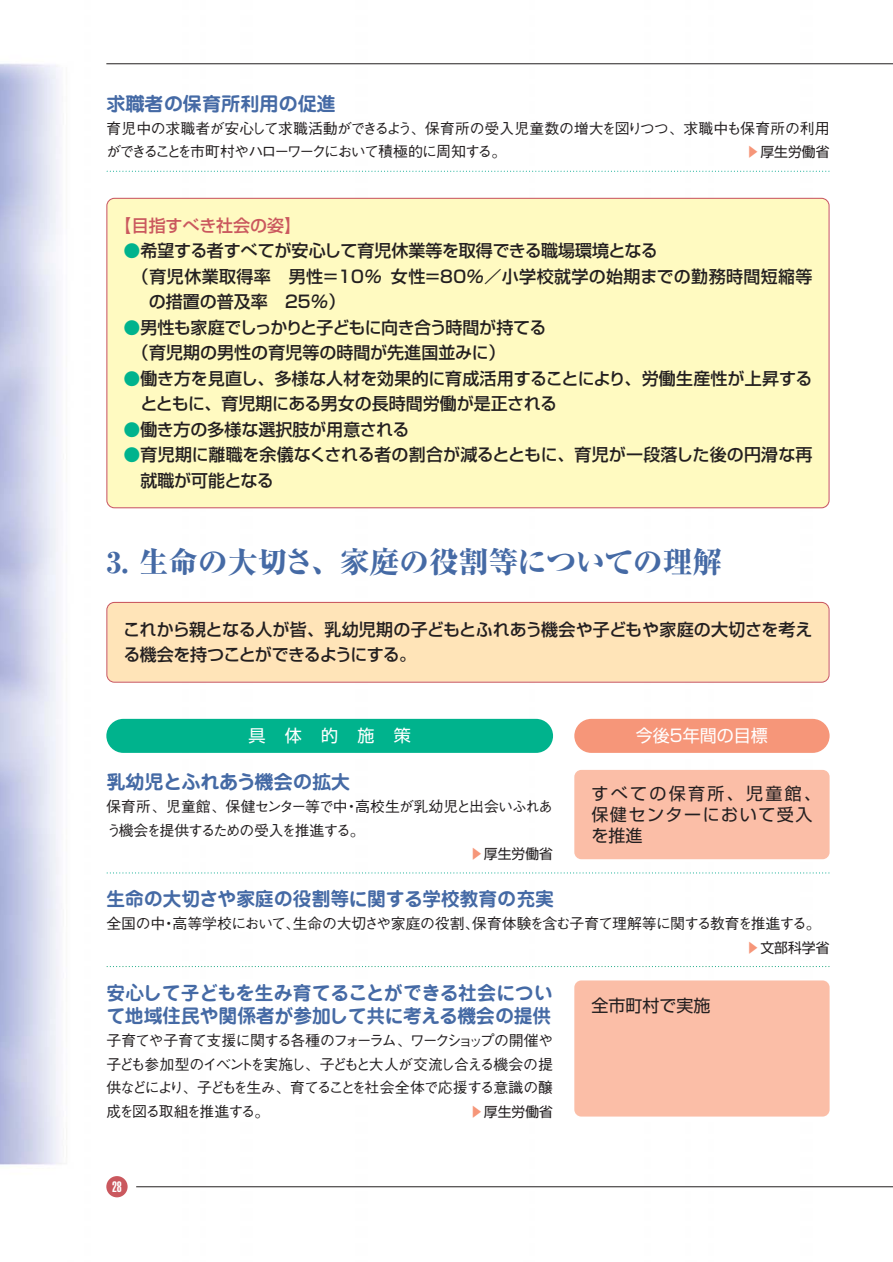
<style>
.page{position:relative;width:893px;height:1262px;background:#fff}
.page>*{position:absolute;margin:0;border:0;box-sizing:border-box;transform-origin:0 0}
.t1{font:800 29.7px "Ryumin";letter-spacing:-.01em;color:#456aa5}
.t2{font:700 19.2px/23.4px "Jun 501";color:#456aa5}
.t3{font:500 16.95px/25.5px "Shin Go";color:#231f20}
.t4{font:500 16.95px/25.5px "Shin Go";letter-spacing:-.02em;color:#231f20}
.t5{font:500 16.95px "Shin Go";letter-spacing:.02em;color:#231f20}
.t6{font:16.95px/21.3px "Shin Go";letter-spacing:.09em;color:#231f20}
.t7{font:16.95px "Shin Go";color:#fff}
.t8{font:500 16.95px "Shin Go";color:#ca585e}
.t9{font:16.95px "Shin Go";color:#231f20}
.t10{font:500 14.85px/23.4px "Gothic BBB";letter-spacing:-.055em;color:#231f20}
.t11{font:500 14.85px "Gothic BBB";letter-spacing:-.03em;color:#231f20}
.t12{font:900 extra-condensed 14.85px "Helvetica";color:#fff}
.t13{font:13.8px "Shin Go";color:#231f20}
.s1{font-family:"BLS Gaiji ST Gth";color:#f69679}
.s2{color:#00b38d}
</style>
<div class="page">
<img style="left:0;top:63px;width:892px;height:1135px">
<hr style="left:106px;top:63px;width:786px;height:1px;background:#231f20">
<div style="left:106px;top:1176px;width:22px;height:21px;background:#ca585e;border-radius:50%"></div>
<hr style="left:136px;top:1186px;width:756px;height:1px;background:#231f20">
<svg style="left:107px;top:171px;width:722px;height:1px"></svg>
<div style="left:107px;top:199px;width:721px;height:308px;background:#fffac1;border-radius:7px"></div>
<div style="left:107px;top:603px;width:721px;height:78px;background:#ffe4b8;border-radius:7px"></div>
<div style="left:106px;top:602px;width:723px;height:80px;border:1px solid #ca585e;border-radius:8px"></div>
<svg style="left:107px;top:872px;width:722px;height:1px"></svg>
<div style="left:574px;top:770px;width:255px;height:89px;background:#fbbea7;border-radius:7px"></div>
<div style="left:106px;top:719px;width:447px;height:34px;background:#00b38d;border-radius:17px"></div>
<div style="left:574px;top:719px;width:255px;height:34px;background:#f69679;border-radius:17px"></div>
<div style="left:574px;top:980px;width:255px;height:136px;background:#fbbea7;border-radius:7px"></div>
<svg style="left:107px;top:966px;width:722px;height:1px"></svg>
<p class="t2" style="left:106px;top:94px;width:231px">求職者の保育所利用の促進</p>
<p class="t10" style="left:106px;top:119px;width:724px">育児中の求職者が安心して求職活動ができるよう、保育所の受入児童数の増大を図りつつ、求職中も保育所の利用ができることを市町村やハローワークにおいて積極的に周知する。</p>
<p class="t13" style="left:746px;top:147px;width:84px"><span class="s1">蜷</span>厚生労働省</p>
<p class="t8" style="left:115px;top:219px;width:187px">【目指すべき社会の姿】</p>
<p class="t3" style="left:123px;top:240px;width:536px"><span class="s2">●</span>希望する者すべてが安心して育児休業等を取得できる職場環境となる</p>
<p class="t5" style="left:132px;top:270px;width:682px">（育児休業取得率　男性＝10％女性＝80％／小学校就学の始期までの勤務時間短縮等</p>
<p class="t3" style="left:149px;top:291px;width:198px">の措置の普及率　25％）</p>
<p class="t3" style="left:132px;top:316px;width:416px;text-indent:-9px"><span class="s2">●</span>男性も家庭でしっかりと子どもに向き合う時間が持てる（育児期の男性の育児等の時間が先進国並みに）</p>
<p class="t3" style="left:140px;top:367px;width:673px;text-indent:-17px"><span class="s2">●</span>働き方を見直し、多様な人材を効果的に育成活用することにより、労働生産性が上昇するとともに、育児期にある男女の長時間労働が是正される</p>
<p class="t3" style="left:123px;top:418px;width:288px"><span class="s2">●</span>働き方の多様な選択肢が用意される</p>
<p class="t3" style="left:140px;top:444px;width:673px;text-indent:-17px"><span class="s2">●</span>育児期に離職を余儀なくされる者の割合が減るとともに、育児が一段落した後の円滑な再就職が可能となる</p>
<h1 class="t1" style="left:106px;top:551px;width:617px">3. 生命の大切さ、家庭の役割等についての理解</h1>
<p class="t4" style="left:123px;top:618px;width:690px">これから親となる人が皆、乳幼児期の子どもとふれあう機会や子どもや家庭の大切さを考える機会を持つことができるようにする。</p>
<p class="t7" style="left:248px;top:729px;width:164px">具体的施策</p>
<p class="t7" style="left:636px;top:729px;width:133px">今後5年間の目標</p>
<p class="t2" style="left:106px;top:772px;width:245px">乳幼児とふれあう機会の拡大</p>
<p class="t10" style="left:106px;top:797px;width:448px">保育所、児童館、保健センター等で中・高校生が乳幼児と出会いふれあう機会を提供するための受入を推進する。</p>
<p class="t13" style="left:470px;top:849px;width:84px"><span class="s1">蜷</span>厚生労働省</p>
<p class="t6" style="left:591px;top:784px;width:231px">すべての保育所、児童館、保健センターにおいて受入を推進</p>
<p class="t2" style="left:106px;top:889px;width:449px">生命の大切さや家庭の役割等に関する学校教育の充実</p>
<p class="t11" style="left:106px;top:918px;width:715px">全国の中・高等学校において、生命の大切さや家庭の役割、保育体験を含む子育て理解等に関する教育を推進する。</p>
<p class="t13" style="left:746px;top:942px;width:84px"><span class="s1">蜷</span>文部科学省</p>
<p class="t2" style="left:106px;top:983px;width:448px">安心して子どもを生み育てることができる社会について地域住民や関係者が参加して共に考える機会の提供</p>
<p class="t10" style="left:106px;top:1031px;width:448px;text-align:justify">子育てや子育て支援に関する各種のフォーラム、ワークショップの開催や子ども参加型のイベントを実施し、子どもと大人が交流し合える機会の提供などにより、子どもを生み、育てることを社会全体で応援する意識の醸成を図る取組を推進する。</p>
<p class="t13" style="left:470px;top:1106px;width:84px"><span class="s1">蜷</span>厚生労働省</p>
<p class="t12" style="left:112px;top:1181px;width:11px">28</p>
<p class="t9" style="left:591px;top:999px;width:121px">全市町村で実施</p>
</div>
